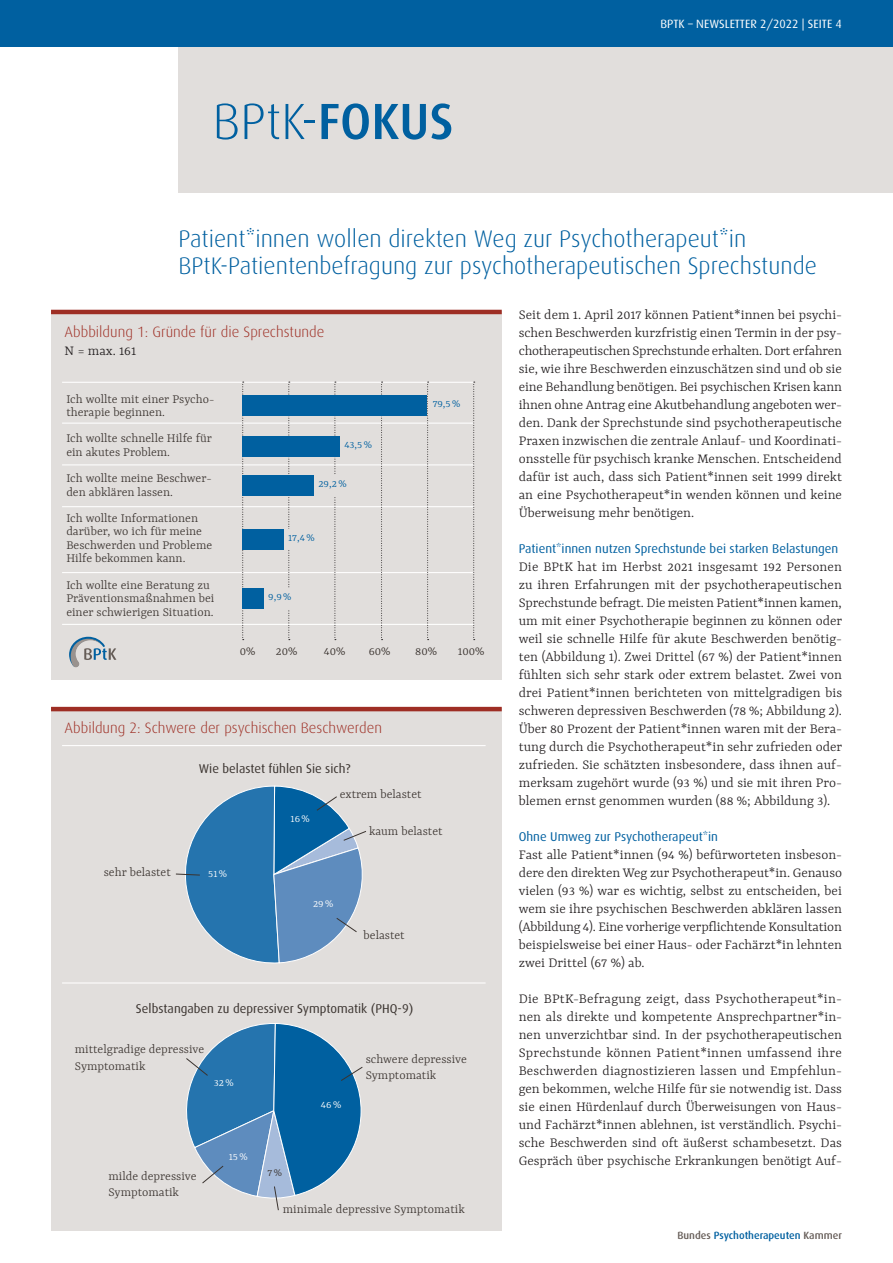
<style>
.page{position:relative;width:893px;height:1263px;background:#fff}
.page>*{position:absolute;margin:0;border:0;box-sizing:border-box;transform-origin:0 0}
.H0-Seitenüberschrift{font:300 51px "Dax";color:#0060a0}
.H1_Headline{font:300 24px/27px "Dax";color:#0060a0}
.fließtext{font:300 15px/18px "Yrsa";color:#231f20;text-align:justify}
.t1{font:300 15px/18px "Dax";color:#9e2e24}
.t2{font:300 13.5px/13.5px "Yrsa";color:#3a332f}
.H2_Subhead{font:12.75px "Dax";color:#0060a0}
.t3{font:12.75px "Dax";color:#3a332f}
.t4{font:12px "Dax";color:#fff}
.t5{font:300 12px "Yrsa";color:#0060a0}
.t6{font:300 12px "Yrsa";color:#fff}
.t7{font:300 12px "Yrsa";color:#3a332f}
.t8{font:500 10.5px "Dax";color:#0060a0}
.s1{font-weight:500}
.s2{font-family:"Yrsa";color:#231f20}
.s3{color:#655c57}
</style>
<div class="page">
<div style="left:179px;top:47px;width:714px;height:146px;background:#e1dedc"></div>
<div style="left:0;top:0;width:893px;height:47px;background:#0060a0"></div>
<div style="left:51px;top:312px;width:451px;height:368px;background:#e1dedc"></div>
<hr style="left:51px;top:310px;width:451px;height:4px;background:#9e2e24">
<hr style="left:62px;top:423px;width:412px;height:1px;background:#fff">
<hr style="left:62px;top:382px;width:412px;height:1px;background:#fff">
<hr style="left:62px;top:464px;width:412px;height:1px;background:#fff">
<hr style="left:62px;top:506px;width:412px;height:1px;background:#fff">
<hr style="left:62px;top:572px;width:412px;height:1px;background:#fff">
<hr style="left:62px;top:624px;width:412px;height:1px;background:#fff">
<svg style="left:381px;top:382px;width:2px;height:258px"></svg>
<svg style="left:427px;top:382px;width:2px;height:258px"></svg>
<svg style="left:473px;top:382px;width:2px;height:258px"></svg>
<svg style="left:242px;top:382px;width:2px;height:258px"></svg>
<svg style="left:288px;top:382px;width:2px;height:258px"></svg>
<svg style="left:335px;top:382px;width:1px;height:258px"></svg>
<div style="left:242px;top:395px;width:185px;height:21px;background:#0060a0"></div>
<div style="left:242px;top:436px;width:98px;height:21px;background:#0060a0"></div>
<div style="left:242px;top:475px;width:72px;height:21px;background:#0060a0"></div>
<div style="left:242px;top:529px;width:42px;height:21px;background:#0060a0"></div>
<div style="left:242px;top:588px;width:22px;height:21px;background:#0060a0"></div>
<div style="left:314px;top:475px;width:38px;height:21px;background:#e1dedc"></div>
<div style="left:284px;top:529px;width:38px;height:21px;background:#e1dedc"></div>
<div style="left:264px;top:588px;width:38px;height:21px;background:#e1dedc"></div>
<div style="left:428px;top:395px;width:41px;height:21px;background:#e1dedc"></div>
<svg style="left:69px;top:637px;width:47px;height:30px"></svg>
<div style="left:51px;top:708px;width:451px;height:523px;background:#e1dedc"></div>
<hr style="left:51px;top:707px;width:451px;height:4px;background:#9e2e24">
<hr style="left:62px;top:982px;width:424px;height:1px;background:#fff">
<hr style="left:62px;top:745px;width:424px;height:1px;background:#fff">
<svg style="left:186px;top:1023px;width:177px;height:188px"></svg>
<svg style="left:175px;top:786px;width:191px;height:178px"></svg>
<h1 class="H0-Seitenüberschrift" style="left:213px;top:93px;width:243px">BPtK-<span class="s1">FOKUS</span></h1>
<p class="t4" style="left:661px;top:17px;width:183px">BPTK – NEWSLETTER 2/2022 | SEITE 4</p>
<h1 class="H1_Headline" style="left:179px;top:226px;width:640px">Patient*innen wollen direkten Weg zur Psychotherapeut*in<br>BPtK-Patientenbefragung zur psychotherapeutischen Sprechstunde</h1>
<p class="fließtext" style="left:519px;top:305px;width:325px">Seit dem 1. April 2017 können Patient*innen bei psychi&shy;schen Beschwerden kurzfristig einen Termin in der psy&shy;chotherapeutischen Sprechstunde erhalten. Dort erfahren sie, wie ihre Beschwerden einzuschätzen sind und ob sie eine Behandlung benötigen. Bei psychischen Krisen kann ihnen ohne Antrag eine Akutbehandlung angeboten wer&shy;den. Dank der Sprechstunde sind psychotherapeutische Praxen inzwischen die zentrale Anlauf- und Koordinati&shy;onsstelle für psychisch kranke Menschen. Entscheidend dafür ist auch, dass sich Patient*innen seit 1999 direkt an eine Psychotherapeut*in wenden können und keine Überweisung mehr benötigen.</p>
<h2 class="H2_Subhead" style="left:519px;top:542px;width:321px">Patient*innen nutzen Sprechstunde bei starken Belastungen</h2>
<p class="fließtext" style="left:519px;top:557px;width:325px">Die BPtK hat im Herbst 2021 insgesamt 192 Personen zu ihren Erfahrungen mit der psychotherapeutischen Sprechstunde befragt. Die meisten Patient*innen kamen, um mit einer Psychotherapie beginnen zu können oder weil sie schnelle Hilfe für akute Beschwerden benötig&shy;ten (Abbildung 1). Zwei Drittel (67 %) der Patient*innen fühlten sich sehr stark oder extrem belastet. Zwei von drei Patient*innen berichteten von mittelgradigen bis schweren depressiven Beschwerden (78 %; Abbildung 2).<br>Über 80 Prozent der Patient*innen waren mit der Bera&shy;tung durch die Psychotherapeut*in sehr zufrieden oder zufrieden. Sie schätzten insbesondere, dass ihnen auf&shy;merksam zugehört wurde (93 %) und sie mit ihren Pro&shy;blemen ernst genommen wurden (88 %; Abbildung 3).</p>
<h2 class="H2_Subhead" style="left:519px;top:830px;width:201px">Ohne Umweg zur Psychotherapeut*in</h2>
<p class="fließtext" style="left:519px;top:845px;width:325px">Fast alle Patient*innen (94 %) befürworteten insbeson&shy;dere den direkten Weg zur Psychotherapeut*in. Genauso vielen (93 %) war es wichtig, selbst zu entscheiden, bei wem sie ihre psychischen Beschwerden abklären lassen (Abbildung 4). Eine vorherige verpflichtende Konsultation beispielsweise bei einer Haus- oder Fachärzt*in lehnten zwei Drittel (67 %) ab.</p>
<p class="fließtext" style="left:519px;top:989px;width:325px">Die BPtK-Befragung zeigt, dass Psychotherapeut*in&shy;nen als direkte und kompetente Ansprechpartner*in&shy;nen unverzichtbar sind. In der psychotherapeutischen Sprechstunde können Patient*innen umfassend ihre Beschwerden diagnostizieren lassen und Empfehlun&shy;gen bekommen, welche Hilfe für sie notwendig ist. Dass sie einen Hürdenlauf durch Überweisungen von Haus&shy;und Fachärzt*innen ablehnen, ist verständlich. Psychi&shy;sche Beschwerden sind oft äußerst schambesetzt. Das Gespräch über psychische Erkrankungen benötigt Auf-</p>
<p class="t1" style="left:65px;top:323px;width:261px">Abbbildung 1: Gründe für die Sprechstunde<br><span class="s2">N = max. 161</span></p>
<p class="t2" style="left:66px;top:392px;width:150px">Ich wollte mit einer Psycho&shy;therapie beginnen.</p>
<p class="t2" style="left:66px;top:431px;width:147px">Ich wollte schnelle Hilfe für ein akutes Problem.</p>
<p class="t2" style="left:66px;top:471px;width:147px">Ich wollte meine Beschwer&shy;den abklären lassen.</p>
<p class="t2" style="left:66px;top:511px;width:147px">Ich wollte Informationen darüber, wo ich für meine<br>Beschwerden und Probleme<br>Hilfe bekommen kann.</p>
<p class="t2" style="left:66px;top:578px;width:150px">Ich wollte eine Beratung zu<br>Präventionsmaßnahmen bei einer schwierigen Situation.</p>
<p class="t5" style="left:433px;top:397px;width:29px">79,5%</p>
<p class="t5" style="left:344px;top:438px;width:29px">43,5%</p>
<p class="t5" style="left:318px;top:477px;width:30px">29,2%</p>
<p class="t5" style="left:288px;top:531px;width:28px">17,4%</p>
<p class="t5" style="left:268px;top:590px;width:25px">9,9%</p>
<p class="t2" style="left:240px;top:644px;width:17px">0%</p>
<p class="t2" style="left:276px;top:644px;width:23px">20%</p>
<p class="t2" style="left:324px;top:644px;width:23px">40%</p>
<p class="t2" style="left:369px;top:644px;width:23px">60%</p>
<p class="t2" style="left:415px;top:644px;width:23px">80%</p>
<p class="t2" style="left:458px;top:644px;width:28px">100%</p>
<p class="t1" style="left:65px;top:719px;width:319px">Abbildung 2: Schwere der psychischen Beschwerden</p>
<p class="t3" style="left:199px;top:762px;width:153px">Wie belastet fühlen Sie sich?</p>
<p class="t2" style="left:340px;top:787px;width:83px">extrem belastet</p>
<p class="t6" style="left:291px;top:812px;width:21px">16%</p>
<p class="t2" style="left:369px;top:824px;width:75px">kaum belastet</p>
<p class="t2" style="left:104px;top:866px;width:69px">sehr belastet</p>
<p class="t6" style="left:208px;top:867px;width:20px">51%</p>
<p class="t6" style="left:313px;top:897px;width:22px">29%</p>
<p class="t2" style="left:364px;top:928px;width:43px">belastet</p>
<p class="t3" style="left:136px;top:1001px;width:279px">Selbstangaben zu depressiver Symptomatik (PHQ-9)</p>
<p class="t2" style="left:75px;top:1041px;width:131px;line-height:16.5px">mittelgradige depressive<br>Symptomatik</p>
<p class="t2" style="left:366px;top:1050px;width:103px;line-height:16.5px">schwere depressive<br>Symptomatik</p>
<p class="t6" style="left:214px;top:1076px;width:21px">32%</p>
<p class="t6" style="left:321px;top:1098px;width:22px">46%</p>
<p class="t6" style="left:229px;top:1149px;width:20px">15%</p>
<p class="t7" style="left:268px;top:1166px;width:16px">7%</p>
<p class="t2" style="left:108px;top:1167px;width:90px;line-height:16.5px">milde depressive<br>Symptomatik</p>
<p class="t2" style="left:283px;top:1202px;width:184px">minimale depressive Symptomatik</p>
<p class="t8" style="left:677px;top:1229px;width:166px"><span class="s3">Bundes</span> Psychotherapeuten <span class="s3">Kammer</span></p>
</div>
